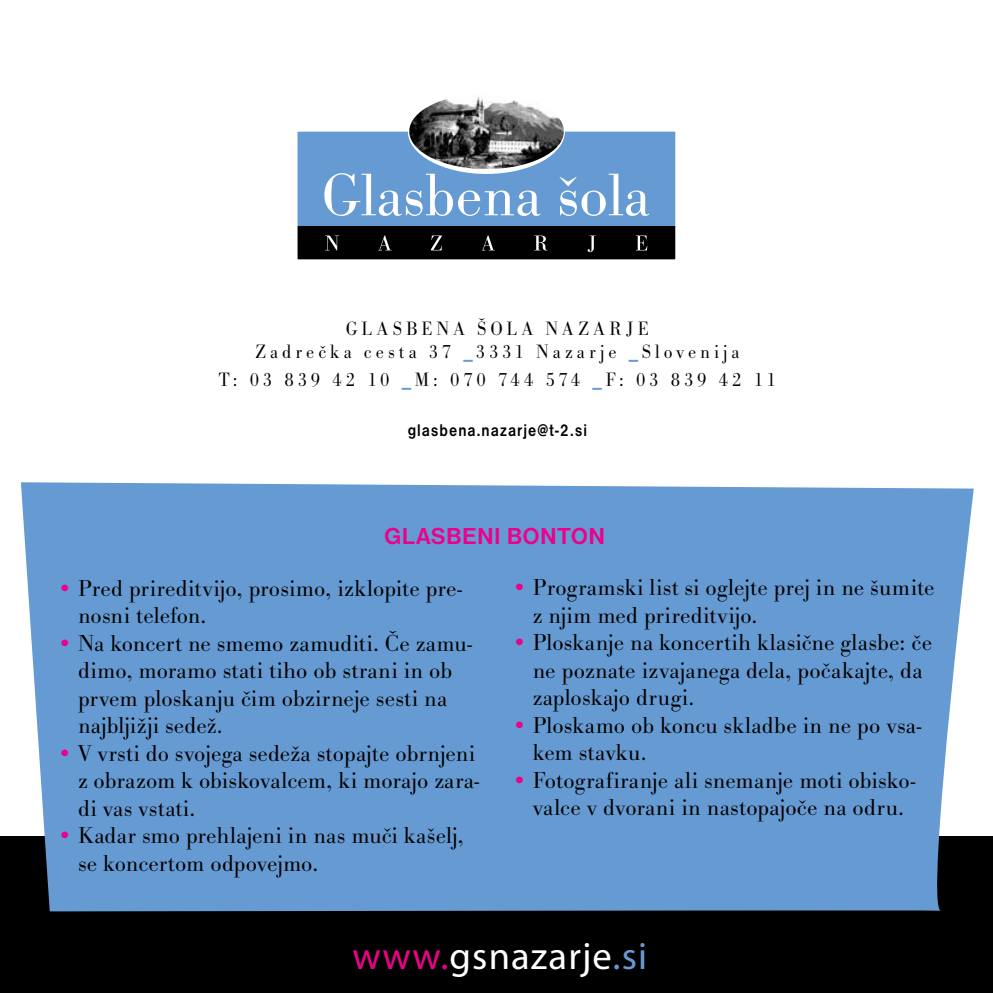
<style>
.page{position:relative;width:993px;height:993px;background:#fff}
.page>*{position:absolute;margin:0;border:0;box-sizing:border-box;transform-origin:0 0}
.t1{font:38.5px "Myriad Pro";letter-spacing:.03em;color:#fff}
.t2{font:24px/27.5px "Bodoni Ant TCE Ligh";letter-spacing:.01em;color:#000}
.t3{font:700 24px "Nimbus San DCE";letter-spacing:.015em;color:#ec008c}
.t4{font:20px/22.5px "Bodoni Ant TCE Ligh";letter-spacing:.21em;color:#000;text-align:center;scale:.94 1}
.t5{font:700 17.5px "Nimbus San DCE";letter-spacing:.075em;color:#000;scale:.84 1}
.s1{font-family:"Bodoni Ant TCE";font-weight:700;color:#659ad2}
.s2{font-family:"Bodoni Ant TCE";font-weight:600;font-style:italic;color:#ec008c}
.s3{color:#ec008c}
.s4{color:#659ad2}
</style>
<div class="page">
<div style="left:0;top:836px;width:992px;height:156px;background:#000"></div>
<div style="left:21px;top:482px;width:952px;height:429px;background:#659ad2"></div>
<div style="left:296px;top:130px;width:380px;height:131px;background:#659ad2"></div>
<div style="left:296px;top:226px;width:380px;height:35px;background:#000"></div>
<svg style="left:324px;top:173px;width:216px;height:43px"></svg>
<svg style="left:559px;top:174px;width:90px;height:42px"></svg>
<svg style="left:325px;top:235px;width:14px;height:15px"></svg>
<svg style="left:378px;top:235px;width:13px;height:15px"></svg>
<svg style="left:431px;top:235px;width:11px;height:15px"></svg>
<svg style="left:482px;top:235px;width:12px;height:15px"></svg>
<svg style="left:534px;top:235px;width:13px;height:15px"></svg>
<svg style="left:587px;top:235px;width:8px;height:17px"></svg>
<svg style="left:635px;top:235px;width:12px;height:15px"></svg>
<div style="left:294px;top:128px;width:384px;height:134px;border:3px solid #fff"></div>
<div style="left:408px;top:89px;width:156px;height:85px;background:#fff;border-radius:50%"></div>
<img style="left:409px;top:96px;width:154px;height:73px">
<p class="t4" style="left:255px;top:318px;width:516px">GLASBENA ŠOLA NAZARJE<br>Zadrečka cesta 37 <span class="s1">_</span>3331 Nazarje <span class="s1">_</span>Slovenija</p>
<p class="t4" style="left:219px;top:368px;width:594px">T: 03 839 42 10 <span class="s1">_</span>M: 070 744 574 <span class="s1">_</span>F: 03 839 42 11</p>
<p class="t5" style="left:407px;top:420px;width:215px">glasbena.nazarje@t-2.si</p>
<p class="t3" style="left:384px;top:522px;width:222px">GLASBENI BONTON</p>
<p class="t2" style="left:78px;top:574px;width:385px;text-indent:-21px"><span class="s2">•</span> Pred prireditvijo, prosimo, izklopite pre&shy;nosni telefon.</p>
<p class="t2" style="left:78px;top:629px;width:395px;text-indent:-21px"><span class="s2">•</span> Na koncert ne smemo zamuditi. Če zamu&shy;dimo, moramo stati tiho ob strani in ob prvem ploskanju čim obzirneje sesti na najbljižji sedež.</p>
<p class="t2" style="left:78px;top:739px;width:402px;text-indent:-21px"><span class="s2">•</span> V vrsti do svojega sedeža stopajte obrnjeni z obrazom k obiskovalcem, ki morajo zara&shy;di vas vstati.</p>
<p class="t2" style="left:78px;top:822px;width:387px;text-indent:-21px"><span class="s2">•</span> Kadar smo prehlajeni in nas muči kašelj, se koncertom odpovejmo.</p>
<p class="t2" style="left:532px;top:574px;width:403px;text-indent:-21px"><span class="s2">•</span> Programski list si oglejte prej in ne šumite z njim med prireditvijo.</p>
<p class="t2" style="left:532px;top:629px;width:400px;text-indent:-21px"><span class="s2">•</span> Ploskanje na koncertih klasične glasbe: če ne poznate izvajanega dela, počakajte, da zaploskajo drugi.</p>
<p class="t2" style="left:532px;top:711px;width:390px;text-indent:-21px"><span class="s2">•</span> Ploskamo ob koncu skladbe in ne po vsa&shy;kem stavku.</p>
<p class="t2" style="left:511px;top:766px;width:405px;text-align:center"><span class="s2">•</span> Fotografiranje ali snemanje moti obisko&shy;valce v dvorani in nastopajoče na odru.</p>
<h1 class="t1" style="left:352px;top:935px;width:296px"><span class="s3">www.</span>gsnazarje<span class="s4">.si</span></h1>
</div>
